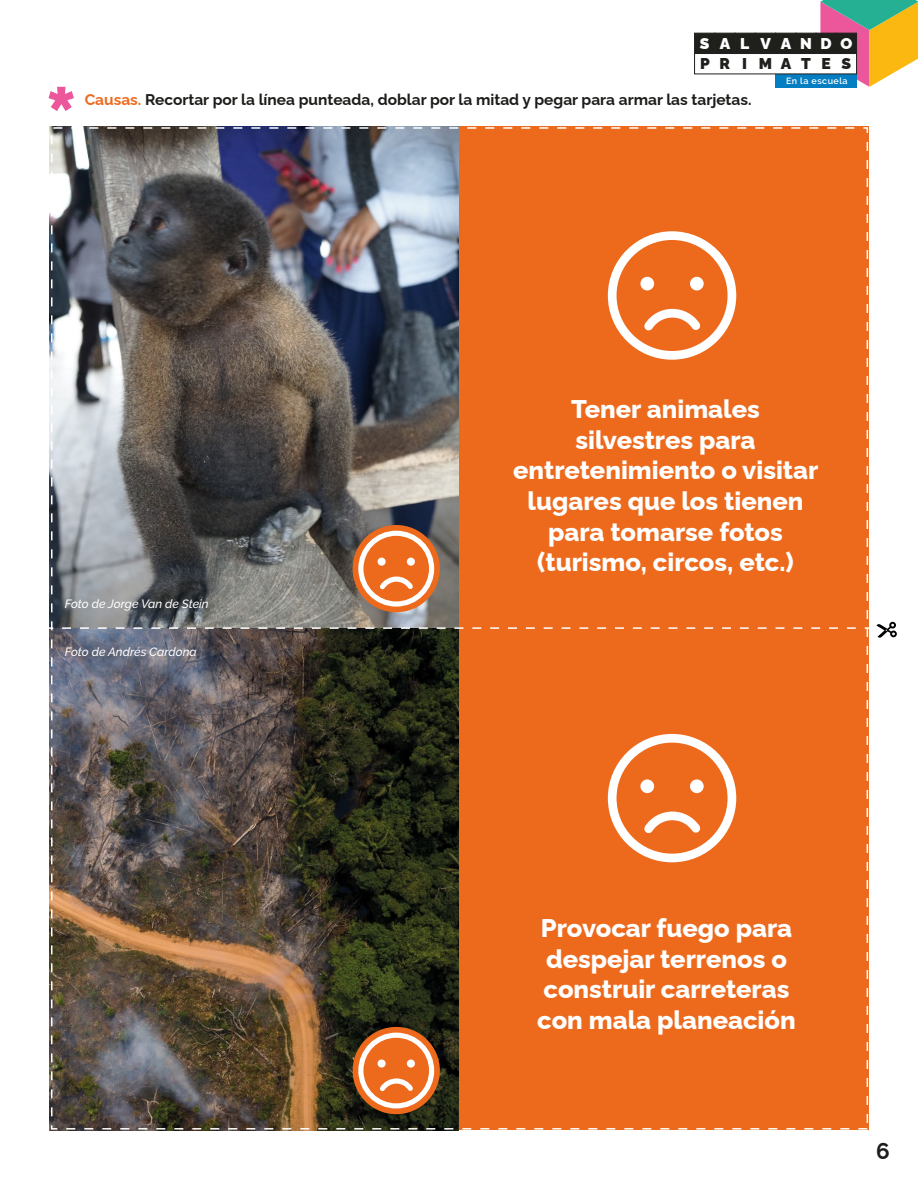
<style>
.page{position:relative;width:918px;height:1188px;background:#fff}
.page>*{position:absolute;margin:0;border:0;box-sizing:border-box;transform-origin:0 0}
.t1{font:800 25.5px/30.6px "Raleway";color:#fff;text-align:center}
.t2{font:700 22.5px "Raleway";color:#1d1d1b}
.t3{font:900 15.6px "Raleway";letter-spacing:.625em;color:#fff}
.t4{font:900 15.6px "Raleway";letter-spacing:.675em;color:#1f1f1c}
.t5{font:700 15.45px "Raleway";color:#1d1d1b}
.t6{font:italic 500 12px "Raleway";color:#fff}
.t7{font:600 9px "Raleway";letter-spacing:.05em;color:#fff}
.s1{color:#ed6a1d}
</style>
<div class="page">
<img style="left:49px;top:126px;width:410px;height:1004px">
<svg style="left:353px;top:525px;width:87px;height:87px;background:#ee7c39"></svg>
<div style="left:358px;top:531px;width:76px;height:76px;border:5px solid #fff;border-radius:50%"></div>
<div style="left:378px;top:558px;width:8px;height:8px;background:#fff;border-radius:50%"></div>
<div style="left:407px;top:558px;width:8px;height:8px;background:#fff;border-radius:50%"></div>
<svg style="left:375px;top:574px;width:42px;height:20px"></svg>
<svg style="left:353px;top:1027px;width:87px;height:87px;background:#ed7c39"></svg>
<div style="left:358px;top:1033px;width:76px;height:75px;border:5px solid #fff;border-radius:50%"></div>
<div style="left:378px;top:1060px;width:8px;height:8px;background:#fff;border-radius:50%"></div>
<div style="left:407px;top:1060px;width:8px;height:8px;background:#fff;border-radius:50%"></div>
<svg style="left:375px;top:1076px;width:42px;height:20px"></svg>
<svg style="left:876px;top:621px;width:21px;height:17px"></svg>
<svg style="left:48px;top:86px;width:26px;height:25px"></svg>
<svg style="left:820px;top:0;width:98px;height:87px;background:#c4a96a"></svg>
<div style="left:776px;top:74px;width:81px;height:14px;background:#047ec2"></div>
<div style="left:694px;top:33px;width:21px;height:21px;background:#1f1f1c;border:1px solid #1f1f1c"></div>
<div style="left:714px;top:33px;width:21px;height:21px;background:#1f1f1c;border:1px solid #1f1f1c"></div>
<div style="left:735px;top:33px;width:21px;height:21px;background:#1f1f1c;border:1px solid #1f1f1c"></div>
<div style="left:755px;top:33px;width:21px;height:21px;background:#1f1f1c;border:1px solid #1f1f1c"></div>
<div style="left:775px;top:33px;width:21px;height:21px;background:#1f1f1c;border:1px solid #1f1f1c"></div>
<div style="left:795px;top:33px;width:21px;height:21px;background:#1f1f1c;border:1px solid #1f1f1c"></div>
<div style="left:816px;top:33px;width:21px;height:21px;background:#1f1f1c"></div>
<div style="left:836px;top:33px;width:21px;height:21px;background:#1f1f1c"></div>
<div style="left:694px;top:53px;width:163px;height:21px;background:#fff;border:1px solid #1f1f1c"></div>
<div style="left:459px;top:126px;width:410px;height:502px;background:#ed6a1d"></div>
<div style="left:459px;top:628px;width:410px;height:502px;background:#ed6a1d"></div>
<div style="left:608px;top:734px;width:128px;height:128px;border:9px solid #fff;border-radius:50%"></div>
<div style="left:640px;top:779px;width:14px;height:14px;background:#fff;border-radius:50%"></div>
<div style="left:690px;top:779px;width:14px;height:14px;background:#fff;border-radius:50%"></div>
<svg style="left:644px;top:811px;width:64px;height:30px"></svg>
<div style="left:608px;top:231px;width:128px;height:129px;border:9px solid #fff;border-radius:50%"></div>
<div style="left:640px;top:277px;width:14px;height:13px;background:#fff;border-radius:50%"></div>
<div style="left:690px;top:277px;width:14px;height:13px;background:#fff;border-radius:50%"></div>
<svg style="left:644px;top:308px;width:57px;height:23px"></svg>
<svg style="left:62px;top:627px;width:807px;height:2px"></svg>
<p class="t3" style="left:700px;top:31px;width:154px">SALVANDO</p>
<p class="t4" style="left:700px;top:51px;width:153px">PRIMATES</p>
<p class="t5" style="left:85px;top:87px;width:668px"><span class="s1">Causas.</span> Recortar por la línea punteada, doblar por la mitad y pegar para armar las tarjetas.</p>
<p class="t7" style="left:786px;top:76px;width:63px">En la escuela</p>
<p class="t6" style="left:65px;top:597px;width:146px">Foto de Jorge Van de Stein</p>
<p class="t6" style="left:65px;top:645px;width:134px">Foto de Andrés Cardona</p>
<p class="t1" style="left:513px;top:391px;width:307px">Tener animales silvestres para entretenimiento o visitar lugares que los tienen para tomarse fotos (turismo, circos, etc.)</p>
<p class="t1" style="left:537px;top:910px;width:260px">Provocar fuego para despejar terrenos o construir carreteras con mala planeación</p>
<p class="t2" style="left:876px;top:1133px;width:15px">6</p>
</div>
